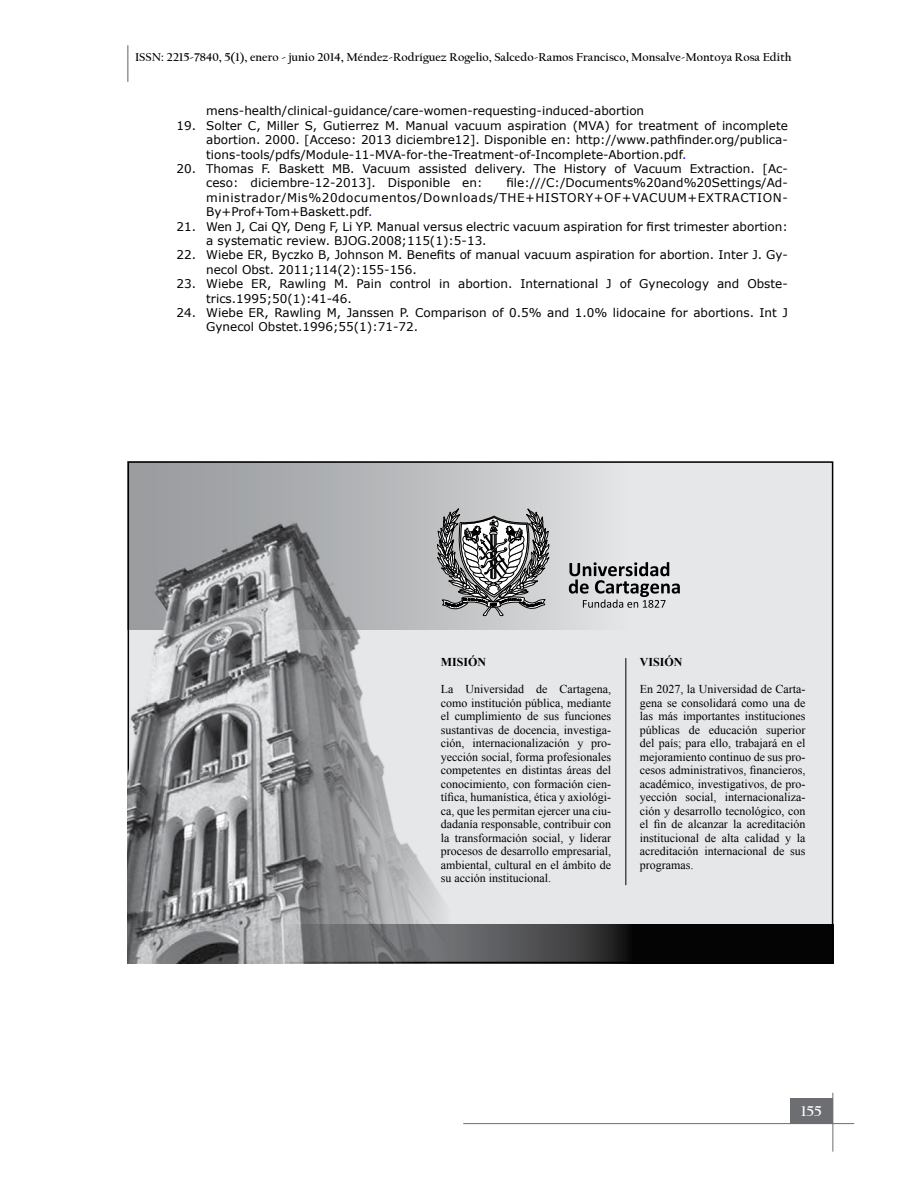
<style>
.page{position:relative;width:918px;height:1188px;background:#fff}
.page>*{position:absolute;margin:0;border:0;box-sizing:border-box;transform-origin:0 0}
.t1{font:700 15px "Californian FB";color:#fff}
.t2{font:12px/14.4px "Verdana";color:#000}
.t3{font:12px/13.5px "Times New Roman";color:#000;text-align:justify}
.t4{font:700 12px "Californian FB";color:#000}
.t5{font:700 12px "Times New Roman";color:#000}
.s1{color:#00f}
</style>
<div class="page">
<hr style="left:127px;top:45px;width:2px;height:37px;background:#939598">
<div style="left:791px;top:1098px;width:42px;height:26px;background:#6d6e71"></div>
<hr style="left:463px;top:1123px;width:391px;height:1px;background:#6d6e71">
<hr style="left:832px;top:1093px;width:1px;height:59px;background:#6d6e71">
<div style="left:129px;top:583px;width:703px;height:353px;background:#e6e7e8"></div>
<div style="left:128px;top:461px;width:704px;height:169px;background:linear-gradient(to right,#96989b,#f5f6f6)"></div>
<svg style="left:473px;top:924px;width:357px;height:36px;background:#202121"></svg>
<img style="left:128px;top:520px;width:345px;height:443px">
<svg style="left:437px;top:508px;width:117px;height:108px;background:#919292"></svg>
<svg style="left:569px;top:562px;width:111px;height:46px"></svg>
<hr style="left:626px;top:658px;width:1px;height:227px;background:#000">
<p class="t4" style="left:135px;top:50px;width:658px">ISSN: 2215-7840, 5(1), enero - junio 2014, Méndez-Rodríguez Rogelio, Salcedo-Ramos Francisco, Monsalve-Montoya Rosa Edith</p>
<p class="t2" style="left:206px;top:104px;width:440px">mens-health/clinical-guidance/care-women-requesting-induced-abortion</p>
<p class="t2" style="left:206px;top:118px;width:583px;text-align:justify;text-indent:-30px">19. Solter C, Miller S, Gutierrez M. Manual vacuum aspiration (MVA) for treatment of incomplete abortion. 2000. [Acceso: 2013 diciembre12]. Disponible en: http://www.pathfinder.org/publica&shy;tions-tools/pdfs/Module-11-MVA-for-the-Treatment-of-Incomplete-Abortion.pdf<span class="s1">.</span></p>
<p class="t2" style="left:206px;top:161px;width:583px;text-indent:-30px">20. Thomas F. Baskett MB. Vacuum assisted delivery. The History of Vacuum Extraction. [Ac&shy;ceso: diciembre-12-2013]. Disponible en:</p>
<p class="t2" style="left:206px;top:176px;width:583px;text-align:justify;text-indent:300px">file:///C:/Documents%20and%20Settings/Ad&shy;ministrador/Mis%20documentos/Downloads/THE+HISTORY+OF+VACUUM+EXTRACTION-By+Prof+Tom+Baskett.pdf<span class="s1">.</span></p>
<p class="t2" style="left:206px;top:219px;width:583px;text-indent:-30px">21. Wen J, Cai QY, Deng F, Li YP. Manual versus electric vacuum aspiration for first trimester abortion: a systematic review. BJOG.2008;115(1):5-13.</p>
<p class="t2" style="left:206px;top:248px;width:583px;text-indent:-30px">22. Wiebe ER, Byczko B, Johnson M. Benefits of manual vacuum aspiration for abortion. Inter J. Gy&shy;necol Obst. 2011;114(2):155-156.</p>
<p class="t2" style="left:206px;top:277px;width:583px;text-indent:-30px">23. Wiebe ER, Rawling M. Pain control in abortion. International J of Gynecology and Obste&shy;trics.1995;50(1):41-46.</p>
<p class="t2" style="left:206px;top:305px;width:583px;text-indent:-30px">24. Wiebe ER, Rawling M, Janssen P. Comparison of 0.5% and 1.0% lidocaine for abortions. Int J<br>Gynecol Obstet.1996;55(1):71-72.</p>
<p class="t5" style="left:441px;top:654px;width:47px">MISIÓN</p>
<p class="t3" style="left:441px;top:682px;width:172px">La Universidad de Cartagena, como institución pública, mediante el cumplimiento de sus funciones sustantivas de docencia, investiga&shy;ción, internacionalización y pro&shy;yección social, forma profesionales competentes en distintas áreas del conocimiento, con formación cien&shy;tífica, humanística, ética y axiológi&shy;ca, que les permitan ejercer una ciu&shy;dadanía responsable, contribuir con la transformación social, y liderar procesos de desarrollo empresarial, ambiental, cultural en el ámbito de su acción institucional.</p>
<p class="t5" style="left:640px;top:654px;width:44px">VISIÓN</p>
<p class="t3" style="left:640px;top:682px;width:167px">En 2027, la Universidad de Carta&shy;gena se consolidará como una de las más importantes instituciones públicas de educación superior del país; para ello, trabajará en el mejoramiento continuo de sus pro&shy;cesos administrativos, financieros, académico, investigativos, de pro&shy;yección social, internacionaliza&shy;ción y desarrollo tecnológico, con el fin de alcanzar la acreditación institucional de alta calidad y la acreditación internacional de sus programas.</p>
<p class="t1" style="left:801px;top:1102px;width:22px">155</p>
</div>
